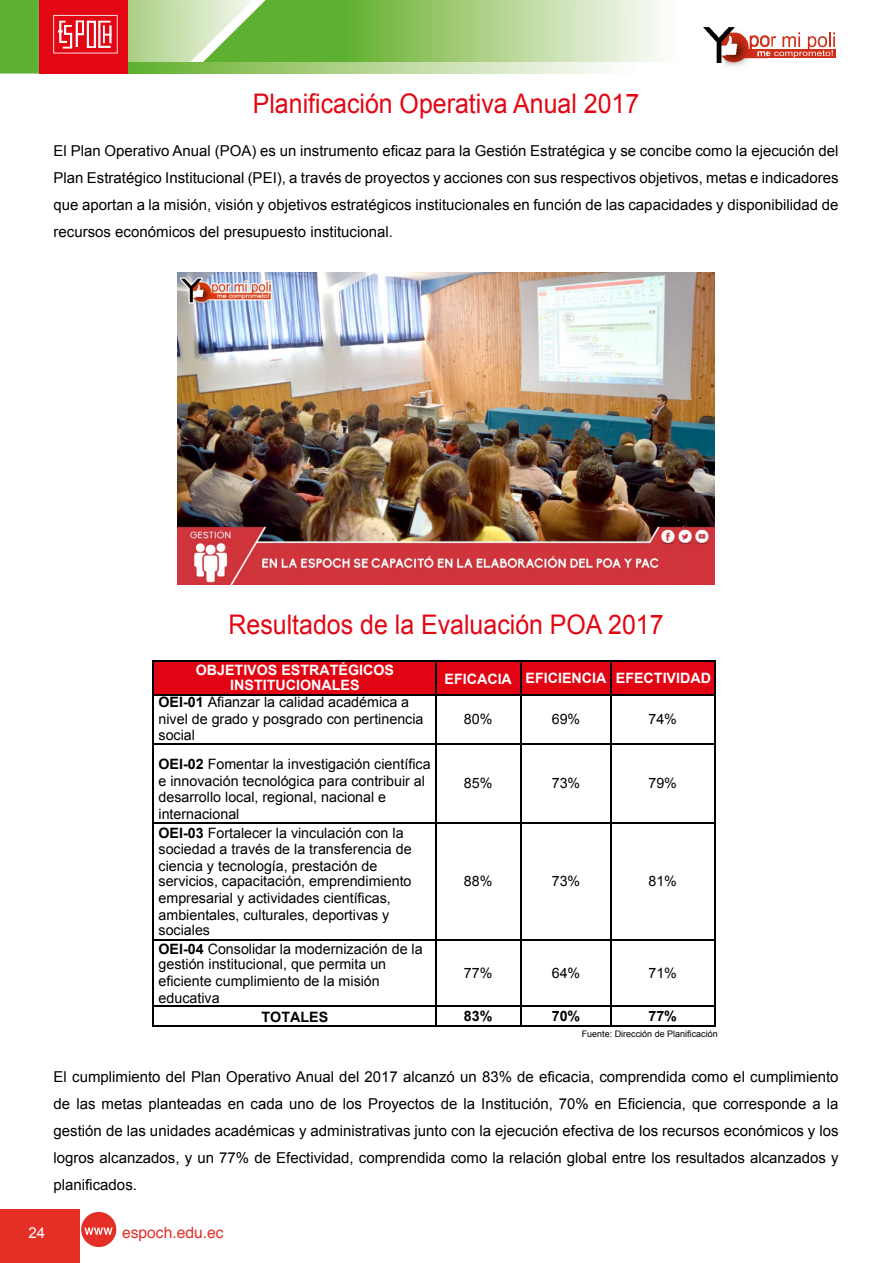
<style>
.page{position:relative;width:893px;height:1263px;background:#fff}
.page>*{position:absolute;margin:0;border:0;box-sizing:border-box;transform-origin:0 0}
.t1{font:27px "Arial";color:#e30613;scale:.92 1}
.t2{font:15.6px "Helvetica";color:#e42e26}
.t3{font:15px/27px "Arial";color:#000;text-align:justify}
.t4{font:15px "Arial";color:#fff}
.t5{font:14.25px/16.8px "Arial";color:#000}
.t6{font:700 14.25px/14.7px "Arial";color:#fff;text-align:center}
.t7{font:700 14.25px "Arial";color:#000}
.t8{font:9px "Arial";color:#000}
.s1{font-weight:700}
</style>
<div class="page">
<div style="left:81px;top:1212px;width:35px;height:35px;background:#e42e26;border-radius:50%"></div>
<svg style="left:84px;top:1227px;width:29px;height:8px"></svg>
<svg style="left:0;top:0;width:836px;height:74px"></svg>
<div style="left:0;top:1209px;width:79px;height:54px;background:#e42e26"></div>
<img style="left:700px;top:24px;width:73px;height:48px">
<div style="left:153px;top:660px;width:562px;height:34px;background:#e30413"></div>
<hr style="left:153px;top:660px;width:282px;height:2px;background:#000">
<hr style="left:436px;top:660px;width:85px;height:2px;background:#000">
<hr style="left:522px;top:660px;width:88px;height:2px;background:#000">
<hr style="left:611px;top:660px;width:103px;height:2px;background:#000">
<hr style="left:152px;top:662px;width:1px;height:32px;background:#000">
<hr style="left:435px;top:662px;width:1px;height:32px;background:#000">
<hr style="left:521px;top:662px;width:1px;height:32px;background:#000">
<hr style="left:610px;top:662px;width:1px;height:32px;background:#000">
<hr style="left:714px;top:662px;width:1px;height:32px;background:#000">
<hr style="left:153px;top:694px;width:282px;height:1px;background:#000">
<hr style="left:436px;top:694px;width:85px;height:1px;background:#000">
<hr style="left:522px;top:694px;width:88px;height:1px;background:#000">
<hr style="left:611px;top:694px;width:103px;height:1px;background:#000">
<hr style="left:152px;top:695px;width:1px;height:48px;background:#000">
<hr style="left:435px;top:695px;width:1px;height:48px;background:#000">
<hr style="left:521px;top:695px;width:1px;height:48px;background:#000">
<hr style="left:610px;top:695px;width:1px;height:48px;background:#000">
<hr style="left:714px;top:695px;width:1px;height:48px;background:#000">
<hr style="left:153px;top:743px;width:282px;height:2px;background:#000">
<hr style="left:436px;top:743px;width:85px;height:2px;background:#000">
<hr style="left:522px;top:743px;width:88px;height:2px;background:#000">
<hr style="left:611px;top:743px;width:103px;height:2px;background:#000">
<hr style="left:152px;top:745px;width:1px;height:77px;background:#000">
<hr style="left:435px;top:745px;width:1px;height:77px;background:#000">
<hr style="left:521px;top:745px;width:1px;height:77px;background:#000">
<hr style="left:610px;top:745px;width:1px;height:77px;background:#000">
<hr style="left:714px;top:745px;width:1px;height:77px;background:#000">
<hr style="left:153px;top:822px;width:282px;height:2px;background:#000">
<hr style="left:436px;top:822px;width:85px;height:2px;background:#000">
<hr style="left:522px;top:822px;width:88px;height:2px;background:#000">
<hr style="left:611px;top:822px;width:103px;height:2px;background:#000">
<hr style="left:152px;top:824px;width:1px;height:115px;background:#000">
<hr style="left:435px;top:824px;width:1px;height:115px;background:#000">
<hr style="left:521px;top:824px;width:1px;height:115px;background:#000">
<hr style="left:610px;top:824px;width:1px;height:115px;background:#000">
<hr style="left:714px;top:824px;width:1px;height:115px;background:#000">
<hr style="left:153px;top:939px;width:282px;height:2px;background:#000">
<hr style="left:436px;top:939px;width:85px;height:2px;background:#000">
<hr style="left:522px;top:939px;width:88px;height:2px;background:#000">
<hr style="left:611px;top:939px;width:103px;height:2px;background:#000">
<hr style="left:152px;top:941px;width:1px;height:64px;background:#000">
<hr style="left:435px;top:941px;width:1px;height:64px;background:#000">
<hr style="left:521px;top:941px;width:1px;height:64px;background:#000">
<hr style="left:610px;top:941px;width:1px;height:64px;background:#000">
<hr style="left:714px;top:941px;width:1px;height:64px;background:#000">
<hr style="left:153px;top:1005px;width:282px;height:2px;background:#000">
<hr style="left:436px;top:1005px;width:85px;height:2px;background:#000">
<hr style="left:522px;top:1005px;width:88px;height:2px;background:#000">
<hr style="left:611px;top:1005px;width:103px;height:2px;background:#000">
<svg style="left:152px;top:1005px;width:1px;height:21px"></svg>
<hr style="left:153px;top:1025px;width:282px;height:1px;background:#000">
<svg style="left:435px;top:1005px;width:1px;height:21px"></svg>
<hr style="left:436px;top:1025px;width:85px;height:1px;background:#000">
<svg style="left:521px;top:1005px;width:1px;height:21px"></svg>
<hr style="left:522px;top:1025px;width:88px;height:1px;background:#000">
<svg style="left:610px;top:1005px;width:1px;height:21px"></svg>
<hr style="left:611px;top:1025px;width:103px;height:1px;background:#000">
<svg style="left:714px;top:1005px;width:1px;height:21px"></svg>
<img style="left:177px;top:272px;width:537px;height:313px">
<h1 class="t1" style="left:253px;top:86px;width:422px">Planificación Operativa Anual 2017</h1>
<p class="t3" style="left:54px;top:137px;width:786px">El Plan Operativo Anual (POA) es un instrumento eficaz para la Gestión Estratégica y se concibe como la ejecución del Plan Estratégico Institucional (PEI), a través de proyectos y acciones con sus respectivos objetivos, metas e indicadores que aportan a la misión, visión y objetivos estratégicos institucionales en función de las capacidades y disponibilidad de recursos económicos del presupuesto institucional.</p>
<h1 class="t1" style="left:229px;top:607px;width:474px">Resultados de la Evaluación POA 2017</h1>
<p class="t6" style="left:196px;top:663px;width:200px">OBJETIVOS ESTRATÉGICOS<br>INSTITUCIONALES</p>
<p class="t6" style="left:445px;top:671px;width:268px">EFICACIA EFICIENCIA EFECTIVIDAD</p>
<p class="t5" style="left:159px;top:694px;width:266px"><span class="s1">OEI-01</span> Afianzar la calidad académica a nivel de grado y posgrado con pertinencia</p>
<p class="t5" style="left:159px;top:726px;width:38px">social</p>
<p class="t5" style="left:464px;top:711px;width:30px">80%</p>
<p class="t5" style="left:552px;top:711px;width:30px">69%</p>
<p class="t5" style="left:648px;top:711px;width:30px">74%</p>
<p class="t5" style="left:159px;top:756px;width:274px"><span class="s1">OEI-02</span> Fomentar la investigación científica e innovación tecnológica para contribuir al</p>
<p class="t5" style="left:159px;top:788px;width:229px">desarrollo local, regional, nacional e internacional</p>
<p class="t5" style="left:159px;top:825px;width:255px;line-height:15.6px"><span class="s1">OEI-03</span> Fortalecer la vinculación con la sociedad a través de la transferencia de</p>
<p class="t5" style="left:159px;top:858px;width:255px;line-height:15.6px">ciencia y tecnología, prestación de servicios, capacitación, emprendimiento</p>
<p class="t5" style="left:159px;top:890px;width:234px">empresarial y actividades científicas, ambientales, culturales, deportivas y</p>
<p class="t5" style="left:159px;top:922px;width:53px">sociales</p>
<p class="t5" style="left:159px;top:941px;width:266px;line-height:15.6px"><span class="s1">OEI-04</span> Consolidar la modernización de la gestión institucional, que permita un</p>
<p class="t5" style="left:159px;top:973px;width:223px">eficiente cumplimiento de la misión educativa</p>
<p class="t5" style="left:464px;top:774px;width:30px">85%</p>
<p class="t5" style="left:552px;top:774px;width:30px">73%</p>
<p class="t5" style="left:648px;top:774px;width:30px">79%</p>
<p class="t5" style="left:464px;top:873px;width:30px">88%</p>
<p class="t5" style="left:552px;top:873px;width:30px">73%</p>
<p class="t5" style="left:648px;top:873px;width:30px">81%</p>
<p class="t5" style="left:464px;top:965px;width:30px">77%</p>
<p class="t5" style="left:552px;top:965px;width:30px">64%</p>
<p class="t5" style="left:648px;top:965px;width:30px">71%</p>
<p class="t7" style="left:262px;top:1008px;width:68px">TOTALES</p>
<p class="t7" style="left:464px;top:1006px;width:30px">83%</p>
<p class="t7" style="left:552px;top:1006px;width:30px">70%</p>
<p class="t7" style="left:648px;top:1006px;width:30px">77%</p>
<p class="t8" style="left:582px;top:1028px;width:138px">Fuente: Dirección de Planificación</p>
<p class="t3" style="left:54px;top:1063px;width:786px">El cumplimiento del Plan Operativo Anual del 2017 alcanzó un 83% de eficacia, comprendida como el cumplimiento de las metas planteadas en cada uno de los Proyectos de la Institución, 70% en Eficiencia, que corresponde a la gestión de las unidades académicas y administrativas junto con la ejecución efectiva de los recursos económicos y los logros alcanzados, y un 77% de Efectividad, comprendida como la relación global entre los resultados alcanzados y planificados.</p>
<p class="t4" style="left:28px;top:1223px;width:18px">24</p>
<p class="t2" style="left:122px;top:1220px;width:103px">espoch.edu.ec</p>
</div>
